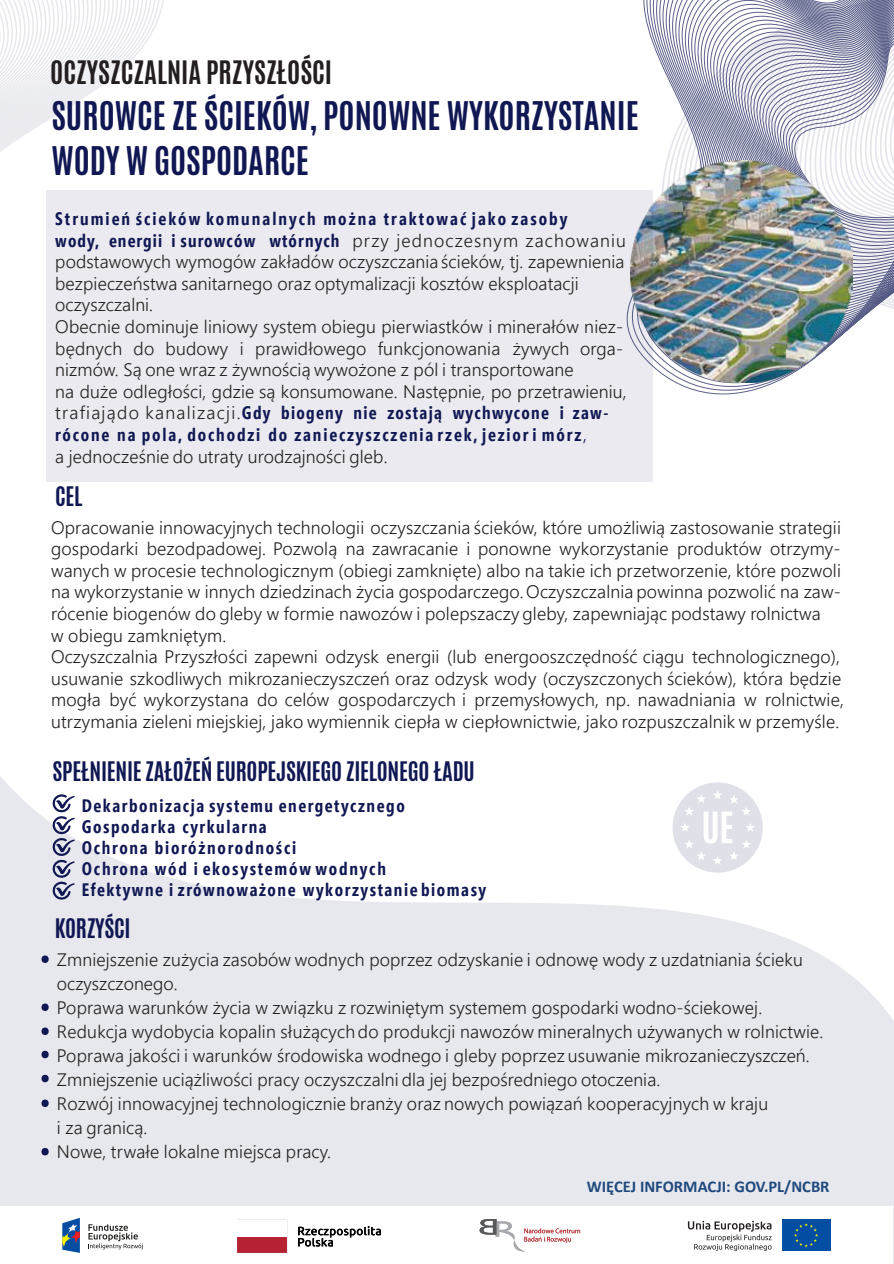
<style>
.page{position:relative;width:894px;height:1264px;background:#fff}
.page>*{position:absolute;margin:0;border:0;box-sizing:border-box;transform-origin:0 0}
.t1{font:700 33px/45px "Antonio";color:#101753}
.t2{font:700 27px "Antonio";color:#231f20}
.t3{font:700 22.5px "Antonio";letter-spacing:-.01em;color:#101753}
.t4{font:300 18px/21.6px "Segoe Pro Display";letter-spacing:.01em;color:#231f20}
.t5{font:700 18px/21px "Segoe Pro Cond";letter-spacing:.085em;color:#101753}
.t6{font:700 18px/21.6px "Segoe Pro Cond";letter-spacing:.11em;color:#101753}
.t7{font:700 16.5px "Calibri";color:#1f497d}
.s1{font-family:"Segoe Pro Display";font-weight:300;color:#231f20}
.s2{font-family:"Segoe Pro Display";font-weight:300}
</style>
<div class="page">
<div style="left:209px;top:887px;width:5px;height:319px;background:#e7e8ee"></div>
<div style="left:204px;top:886px;width:5px;height:320px;background:#e7e8ee"></div>
<svg style="left:46px;top:470px;width:154px;height:736px"></svg>
<svg style="left:46px;top:473px;width:149px;height:733px"></svg>
<svg style="left:46px;top:477px;width:144px;height:729px"></svg>
<svg style="left:46px;top:481px;width:140px;height:725px"></svg>
<svg style="left:46px;top:485px;width:135px;height:721px"></svg>
<svg style="left:46px;top:489px;width:130px;height:717px"></svg>
<svg style="left:46px;top:493px;width:125px;height:713px"></svg>
<svg style="left:46px;top:497px;width:121px;height:709px"></svg>
<svg style="left:46px;top:501px;width:116px;height:705px"></svg>
<svg style="left:46px;top:505px;width:111px;height:701px"></svg>
<svg style="left:46px;top:509px;width:106px;height:697px"></svg>
<svg style="left:46px;top:513px;width:102px;height:693px"></svg>
<svg style="left:46px;top:516px;width:97px;height:690px"></svg>
<svg style="left:46px;top:520px;width:92px;height:686px"></svg>
<svg style="left:46px;top:524px;width:88px;height:682px"></svg>
<svg style="left:46px;top:528px;width:83px;height:678px"></svg>
<svg style="left:46px;top:532px;width:78px;height:674px"></svg>
<svg style="left:46px;top:536px;width:73px;height:670px"></svg>
<svg style="left:46px;top:540px;width:69px;height:666px"></svg>
<svg style="left:46px;top:544px;width:64px;height:662px"></svg>
<svg style="left:46px;top:548px;width:59px;height:658px"></svg>
<svg style="left:46px;top:552px;width:54px;height:654px"></svg>
<svg style="left:46px;top:555px;width:50px;height:651px"></svg>
<svg style="left:46px;top:559px;width:45px;height:647px"></svg>
<svg style="left:46px;top:563px;width:40px;height:643px"></svg>
<svg style="left:46px;top:567px;width:36px;height:639px"></svg>
<svg style="left:0;top:0;width:112px;height:389px"></svg>
<svg style="left:680px;top:0;width:6px;height:388px"></svg>
<svg style="left:686px;top:0;width:6px;height:390px"></svg>
<svg style="left:692px;top:0;width:5px;height:391px"></svg>
<svg style="left:697px;top:0;width:4px;height:392px"></svg>
<svg style="left:701px;top:0;width:7px;height:394px"></svg>
<svg style="left:708px;top:0;width:4px;height:394px"></svg>
<svg style="left:712px;top:1px;width:5px;height:394px"></svg>
<svg style="left:717px;top:0;width:5px;height:395px"></svg>
<svg style="left:722px;top:1px;width:4px;height:394px"></svg>
<svg style="left:726px;top:0;width:5px;height:395px"></svg>
<svg style="left:734px;top:1px;width:4px;height:393px"></svg>
<svg style="left:738px;top:0;width:5px;height:394px"></svg>
<svg style="left:743px;top:0;width:5px;height:393px"></svg>
<svg style="left:748px;top:0;width:4px;height:392px"></svg>
<svg style="left:752px;top:0;width:5px;height:391px"></svg>
<svg style="left:757px;top:0;width:5px;height:390px"></svg>
<svg style="left:762px;top:0;width:4px;height:388px"></svg>
<svg style="left:768px;top:0;width:125px;height:386px"></svg>
<img style="left:652px;top:160px;width:200px;height:222px">
<div style="left:47px;top:190px;width:605px;height:292px;background:#eaeaf0"></div>
<svg style="left:672px;top:782px;width:90px;height:90px"></svg>
<svg style="left:237px;top:1237px;width:50px;height:15px"></svg>
<div style="left:781px;top:1219px;width:48px;height:32px;background:#034ea2"></div>
<svg style="left:794px;top:1223px;width:24px;height:24px"></svg>
<svg style="left:0;top:583px;width:80px;height:670px"></svg>
<svg style="left:298px;top:1226px;width:83px;height:20px"></svg>
<svg style="left:88px;top:1224px;width:55px;height:25px"></svg>
<svg style="left:687px;top:1220px;width:84px;height:30px"></svg>
<svg style="left:479px;top:1219px;width:101px;height:32px"></svg>
<h2 class="t2" style="left:50px;top:53px;width:283px">OCZYSZCZALNIA PRZYSZŁOŚCI</h2>
<h1 class="t1" style="left:51px;top:94px;width:589px">SUROWCE ZE ŚCIEKÓW, PONOWNE WYKORZYSTANIE<br>WODY W GOSPODARCE</h1>
<p class="t6" style="left:55px;top:209px;width:572px">Strumień ścieków komunalnych można traktować jako zasoby<br>wody, energii i surowców wtórnych <span class="s1">przy jednoczesnym zachowaniu</span></p>
<p class="t4" style="left:55px;top:253px;width:572px">podstawowych wymogów zakładów oczyszczaniaścieków, tj. zapewnienia bezpieczeństwa sanitarnego oraz optymalizacji kosztów eksploatacji oczyszczalni.<br>Obecnie dominuje liniowy system obiegu pierwiastków i minerałów niez&shy;będnych do budowy i prawidłowego funkcjonowania żywych orga&shy;nizmów. Są one wraz z żywnością wywożone z pól i transportowane<br>na duże odległości, gdzie są konsumowane. Następnie, po przetrawieniu,</p>
<p class="t5" style="left:55px;top:404px;width:555px;line-height:21.6px"><span class="s1">trafiajądo kanalizacji.</span>Gdy biogeny nie zostają wychwycone i zaw&shy;rócone na pola, dochodzi do zanieczyszczenia rzek, jezior i mórz<span class="s2">,</span></p>
<p class="t4" style="left:55px;top:447px;width:333px">a jednocześnie do utraty urodzajności gleb.</p>
<p class="t3" style="left:55px;top:480px;width:29px">CEL</p>
<p class="t4" style="left:51px;top:518px;width:794px">Opracowanie innowacyjnych technologii oczyszczania ścieków, które umożliwią zastosowanie strategii gospodarki bezodpadowej. Pozwolą na zawracanie i ponowne wykorzystanie produktów otrzymy&shy;wanych w procesie technologicznym (obiegi zamknięte) albo na takie ich przetworzenie, które pozwoli na wykorzystanie w innych dziedzinach życia gospodarczego.Oczyszczalnia powinna pozwolić na zaw&shy;rócenie biogenów do gleby w formie nawozów i polepszaczy gleby, zapewniając podstawy rolnictwa<br>w obiegu zamkniętym.<br>Oczyszczalnia Przyszłości zapewni odzysk energii (lub energooszczędność ciągu technologicznego), usuwanie szkodliwych mikrozanieczyszczeń oraz odzysk wody (oczyszczonych ścieków), która będzie mogła być wykorzystana do celów gospodarczych i przemysłowych, np. nawadniania w rolnictwie, utrzymania zieleni miejskiej, jako wymiennik ciepła w ciepłownictwie, jako rozpuszczalnik w przemyśle.</p>
<p class="t3" style="left:53px;top:755px;width:423px">SPEŁNIENIE ZAŁOŻEŃ EUROPEJSKIEGO ZIELONEGO ŁADU</p>
<p class="t5" style="left:82px;top:797px;width:406px">Dekarbonizacja systemu energetycznego Gospodarka cyrkularna<br>Ochrona bioróżnorodności<br>Ochrona wód i ekosystemów wodnych<br>Efektywne i zrównoważone wykorzystanie biomasy</p>
<p class="t3" style="left:55px;top:912px;width:77px">KORZYŚCI</p>
<p class="t4" style="left:57px;top:948px;width:767px;line-height:24px">Zmniejszenie zużycia zasobów wodnych poprzez odzyskanie i odnowę wody z uzdatniania ścieku oczyszczonego.<br>Poprawa warunków życia w związku z rozwiniętym systemem gospodarki wodno-ściekowej.<br>Redukcja wydobycia kopalin służących do produkcji nawozów mineralnych używanych w rolnictwie.<br>Poprawa jakości i warunków środowiska wodnego i gleby poprzez usuwanie mikrozanieczyszczeń.<br>Zmniejszenie uciążliwości pracy oczyszczalni dla jej bezpośredniego otoczenia.<br>Rozwój innowacyjnej technologicznie branży oraz nowych powiązań kooperacyjnych w kraju<br>i za granicą.<br>Nowe, trwałe lokalne miejsca pracy.</p>
<p class="t7" style="left:586px;top:1179px;width:244px">WIĘCEJ INFORMACJI: GOV.PL/NCBR</p>
</div>
